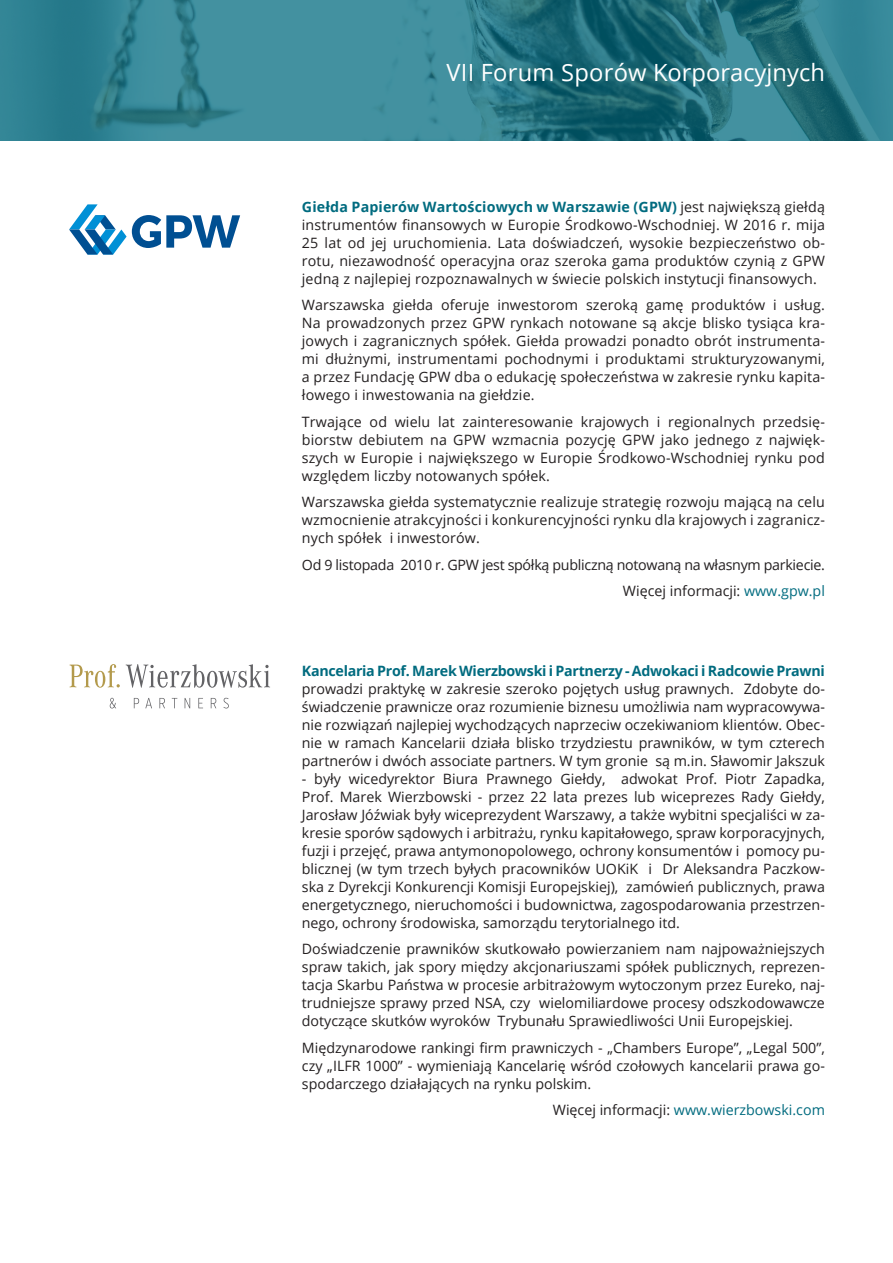
<style>
.page{position:relative;width:893px;height:1263px;background:#fff}
.page>*{position:absolute;margin:0;border:0;box-sizing:border-box;transform-origin:0 0}
.t1{font:23.7px "Open Sans";color:#fff}
.t2{font:14.25px/18px "Open Sans";color:#231f20;text-align:justify}
.t3{font:14.25px/26.5px "Open Sans";letter-spacing:-.02em;color:#231f20;text-align:right}
.t4{font:700 14.25px "Open Sans";letter-spacing:-.02em;color:#006b7f}
.t5{font:14.25px "Open Sans";color:#006b7f}
.s1{font-weight:700;color:#006b7f}
.s2{color:#006b7f}
.s3{color:#231f20}
</style>
<div class="page">
<svg style="left:0;top:0;width:893px;height:140px;background:#307e8c"></svg>
<svg style="left:69px;top:204px;width:171px;height:50px"></svg>
<svg style="left:134px;top:698px;width:95px;height:10px"></svg>
<svg style="left:110px;top:698px;width:6px;height:10px"></svg>
<svg style="left:70px;top:664px;width:50px;height:24px"></svg>
<svg style="left:126px;top:664px;width:144px;height:24px"></svg>
<h1 class="t1" style="left:446px;top:57px;width:380px">VII Forum Sporów Korporacyjnych</h1>
<p class="t2" style="left:302px;top:197px;width:525px"><span class="s1">Giełda Papierów Wartościowych w Warszawie (GPW)</span> jest największą giełdą instrumentów finansowych w Europie Środkowo-Wschodniej. W 2016 r. mija 25 lat od jej uruchomienia. Lata doświadczeń, wysokie bezpieczeństwo ob&shy;rotu, niezawodność operacyjna oraz szeroka gama produktów czynią z GPW jedną z najlepiej rozpoznawalnych w świecie polskich instytucji finansowych.</p>
<p class="t2" style="left:302px;top:296px;width:525px">Warszawska giełda oferuje inwestorom szeroką gamę produktów i usług.<br>Na prowadzonych przez GPW rynkach notowane są akcje blisko tysiąca kra&shy;jowych i zagranicznych spółek. Giełda prowadzi ponadto obrót instrumenta&shy;mi dłużnymi, instrumentami pochodnymi i produktami strukturyzowanymi, a przez Fundację GPW dba o edukację społeczeństwa w zakresie rynku kapita&shy;łowego i inwestowania na giełdzie.</p>
<p class="t2" style="left:302px;top:412px;width:525px">Trwające od wielu lat zainteresowanie krajowych i regionalnych przedsię&shy;biorstw debiutem na GPW wzmacnia pozycję GPW jako jednego z najwięk&shy;szych w Europie i największego w Europie Środkowo-Wschodniej rynku pod względem liczby notowanych spółek.</p>
<p class="t2" style="left:302px;top:493px;width:525px">Warszawska giełda systematycznie realizuje strategię rozwoju mającą na celu wzmocnienie atrakcyjności i konkurencyjności rynku dla krajowych i zagranicz&shy;nych spółek i inwestorów.</p>
<p class="t3" style="left:302px;top:551px;width:525px">Od 9 listopada 2010 r. GPW jest spółką publiczną notowaną na własnym parkiecie.<br>Więcej informacji: <span class="s2">www.gpw.pl</span></p>
<p class="t4" style="left:302px;top:661px;width:524px">Kancelaria Prof. Marek Wierzbowski i Partnerzy - Adwokaci i Radcowie Prawni</p>
<p class="t2" style="left:302px;top:679px;width:525px">prowadzi praktykę w zakresie szeroko pojętych usług prawnych. Zdobyte do&shy;świadczenie prawnicze oraz rozumienie biznesu umożliwia nam wypracowywa&shy;nie rozwiązań najlepiej wychodzących naprzeciw oczekiwaniom klientów. Obec&shy;nie w ramach Kancelarii działa blisko trzydziestu prawników, w tym czterech partnerów i dwóch associate partners. W tym gronie są m.in. Sławomir Jakszuk</p>
<p class="t2" style="left:302px;top:769px;width:525px">- były wicedyrektor Biura Prawnego Giełdy, adwokat Prof. Piotr Zapadka, Prof. Marek Wierzbowski - przez 22 lata prezes lub wiceprezes Rady Giełdy, Jarosław Jóźwiak były wiceprezydent Warszawy, a także wybitni specjaliści w za&shy;kresie sporów sądowych i arbitrażu, rynku kapitałowego, spraw korporacyjnych, fuzji i przejęć, prawa antymonopolowego, ochrony konsumentów i pomocy pu&shy;blicznej (w tym trzech byłych pracowników UOKiK i Dr Aleksandra Paczkow&shy;ska z Dyrekcji Konkurencji Komisji Europejskiej), zamówień publicznych, prawa energetycznego, nieruchomości i budownictwa, zagospodarowania przestrzen&shy;nego, ochrony środowiska, samorządu terytorialnego itd.</p>
<p class="t2" style="left:302px;top:940px;width:525px">Doświadczenie prawników skutkowało powierzaniem nam najpoważniejszych spraw takich, jak spory między akcjonariuszami spółek publicznych, reprezen&shy;tacja Skarbu Państwa w procesie arbitrażowym wytoczonym przez Eureko, naj&shy;trudniejsze sprawy przed NSA, czy wielomiliardowe procesy odszkodowawcze dotyczące skutków wyroków Trybunału Sprawiedliwości Unii Europejskiej.</p>
<p class="t2" style="left:302px;top:1038px;width:525px">Międzynarodowe rankingi firm prawniczych - „Chambers Europe”, „Legal 500”, czy „ILFR 1000” - wymieniają Kancelarię wśród czołowych kancelarii prawa go&shy;spodarczego działających na rynku polskim.</p>
<p class="t5" style="left:553px;top:1100px;width:274px"><span class="s3">Więcej informacji:</span> www.wierzbowski.com</p>
</div>
